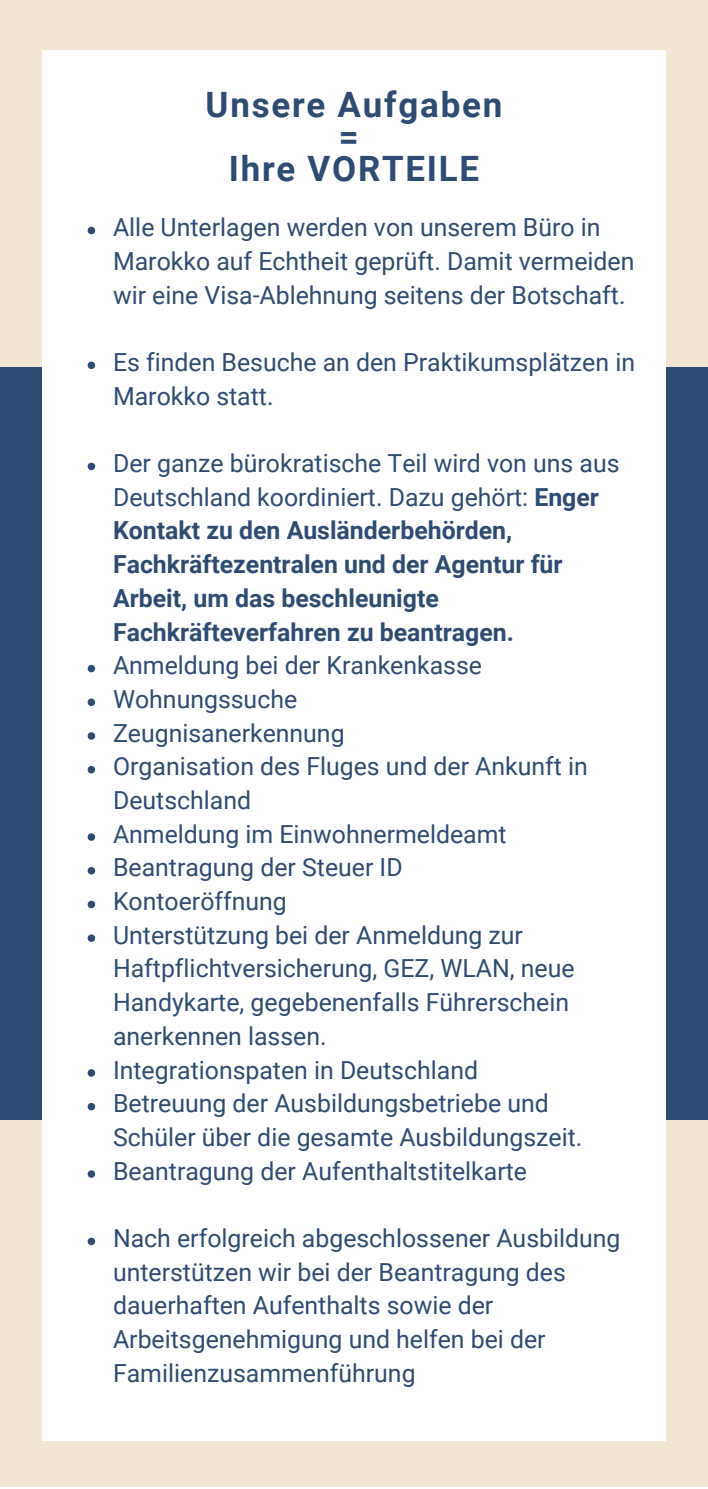
<style>
.page{position:relative;width:708px;height:1489px;background:#fff}
.page>*{position:absolute;margin:0;border:0;box-sizing:border-box;transform-origin:0 0}
.t1{font:700 35px/31.8px "Roboto";letter-spacing:.05em;color:#2f4b72;text-align:center}
.t2{font:24.75px/33.8px "Roboto";color:#2f4b72}
.t3{font:700 24.75px/33.8px "Roboto";color:#2f4b72}
.s1{font-weight:400}
</style>
<div class="page">
<div style="left:0;top:0;width:707px;height:1486px;background:#f2e5d4"></div>
<div style="left:0;top:367px;width:707px;height:752px;background:#2f4b72"></div>
<div style="left:42px;top:50px;width:623px;height:1390px;background:#fff"></div>
<svg style="left:88px;top:227px;width:7px;height:7px"></svg>
<svg style="left:88px;top:362px;width:7px;height:7px"></svg>
<svg style="left:88px;top:463px;width:7px;height:7px"></svg>
<svg style="left:88px;top:665px;width:7px;height:7px"></svg>
<svg style="left:88px;top:698px;width:7px;height:8px"></svg>
<svg style="left:88px;top:732px;width:7px;height:8px"></svg>
<svg style="left:88px;top:766px;width:7px;height:7px"></svg>
<svg style="left:88px;top:833px;width:7px;height:8px"></svg>
<svg style="left:88px;top:867px;width:7px;height:7px"></svg>
<svg style="left:88px;top:901px;width:7px;height:7px"></svg>
<svg style="left:88px;top:934px;width:7px;height:8px"></svg>
<svg style="left:88px;top:1069px;width:7px;height:8px"></svg>
<svg style="left:88px;top:1103px;width:7px;height:7px"></svg>
<svg style="left:88px;top:1170px;width:7px;height:8px"></svg>
<svg style="left:88px;top:1237px;width:7px;height:8px"></svg>
<h1 class="t1" style="left:205px;top:88px;width:298px">Unsere Aufgaben =<br>Ihre VORTEILE</h1>
<p class="t2" style="left:113px;top:210px;width:522px">Alle Unterlagen werden von unserem Büro in<br>Marokko auf Echtheit geprüft. Damit vermeiden wir eine Visa-Ablehnung seitens der Botschaft.</p>
<p class="t2" style="left:113px;top:344px;width:523px">Es finden Besuche an den Praktikumsplätzen in<br>Marokko statt.</p>
<p class="t3" style="left:113px;top:445px;width:508px"><span class="s1">Der ganze bürokratische Teil wird von uns aus Deutschland koordiniert. Dazu gehört:</span> Enger Kontakt zu den Ausländerbehörden, Fachkräftezentralen und der Agentur für Arbeit, um das beschleunigte Fachkräfteverfahren zu beantragen.</p>
<p class="t2" style="left:113px;top:648px;width:476px">Anmeldung bei der Krankenkasse<br>Wohnungssuche<br>Zeugnisanerkennung<br>Organisation des Fluges und der Ankunft in<br>Deutschland<br>Anmeldung im Einwohnermeldeamt<br>Beantragung der Steuer ID<br>Kontoeröffnung<br>Unterstützung bei der Anmeldung zur<br>Haftpflichtversicherung, GEZ, WLAN, neue<br>Handykarte, gegebenenfalls Führerschein anerkennen lassen.<br>Integrationspaten in Deutschland<br>Betreuung der Ausbildungsbetriebe und<br>Schüler über die gesamte Ausbildungszeit.<br>Beantragung der Aufenthaltstitelkarte</p>
<p class="t2" style="left:113px;top:1220px;width:509px">Nach erfolgreich abgeschlossener Ausbildung unterstützen wir bei der Beantragung des dauerhaften Aufenthalts sowie der Arbeitsgenehmigung und helfen bei der Familienzusammenführung</p>
</div>
